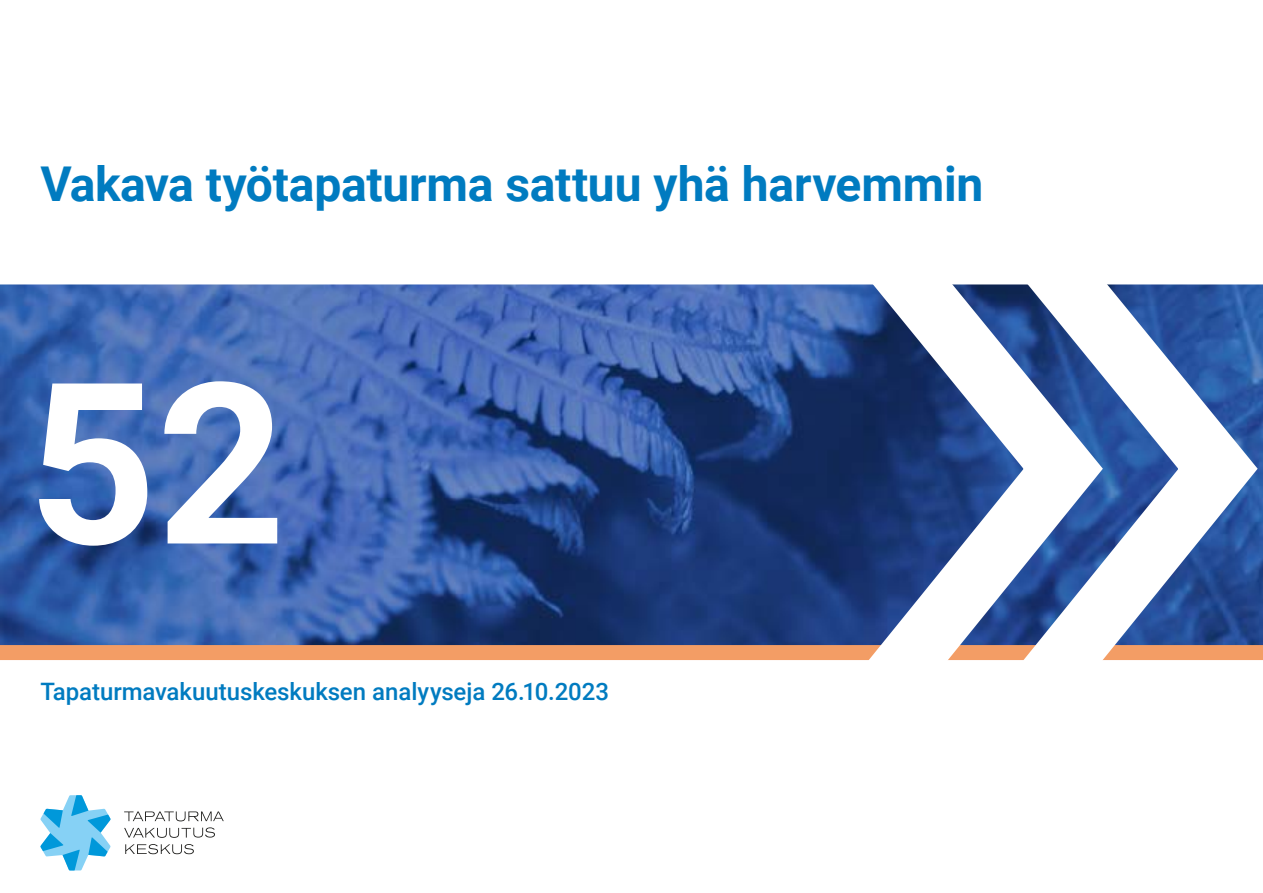
<style>
.page{position:relative;width:1263px;height:893px;background:#fff}
.page>*{position:absolute;margin:0;border:0;box-sizing:border-box;transform-origin:0 0}
.t1{font:700 225px "Roboto";color:#fff}
.H1_kannen_otsikko{font:700 48px "Roboto";letter-spacing:-.005em;color:#007bc0}
.P_Kannen_teksti_alareunassa{font:500 24px "Roboto";letter-spacing:-.005em;color:#007bc0}
</style>
<div class="page">
<img style="left:0;top:284px;width:806px;height:361px">
<div style="left:0;top:645px;width:1263px;height:15px;background:#f39d65"></div>
<svg style="left:806px;top:284px;width:154px;height:376px;background:#405787"></svg>
<svg style="left:960px;top:284px;width:303px;height:376px"></svg>
<svg style="left:124px;top:811px;width:100px;height:10px"></svg>
<svg style="left:124px;top:827px;width:91px;height:11px"></svg>
<svg style="left:125px;top:844px;width:69px;height:10px"></svg>
<svg style="left:40px;top:795px;width:71px;height:75px"></svg>
<h1 class="H1_kannen_otsikko" style="left:40px;top:150px;width:944px">Vakava työtapaturma sattuu yhä harvemmin</h1>
<p class="t1" style="left:28px;top:306px;width:260px">52</p>
<p class="P_Kannen_teksti_alareunassa" style="left:40px;top:675px;width:570px">Tapaturmavakuutuskeskuksen analyyseja 26.10.2023</p>
</div>
